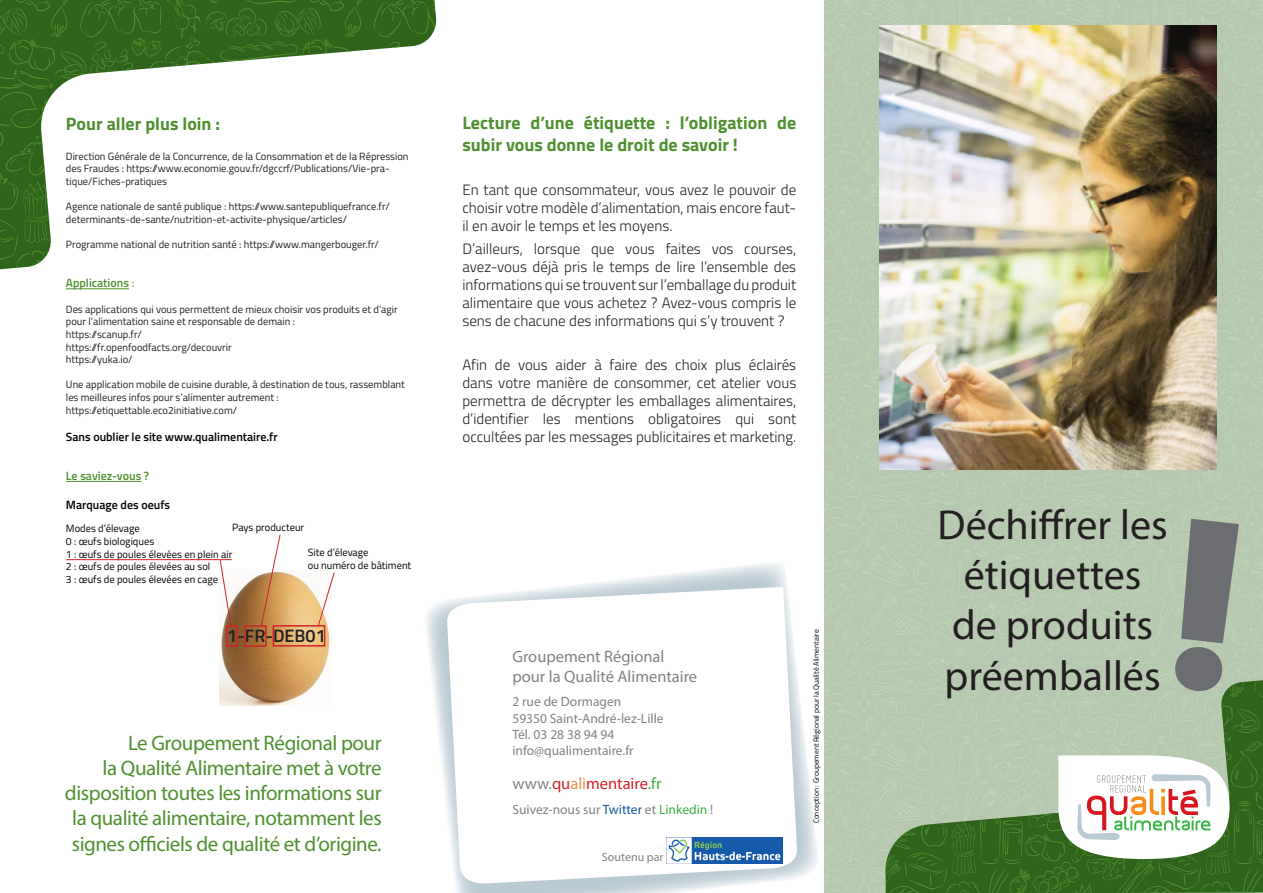
<style>
.page{position:relative;width:1263px;height:893px;background:#fff}
.page>*{position:absolute;margin:0;border:0;box-sizing:border-box;transform-origin:0 0}
.t1{font:42px/50.4px "Myriad Pro";color:#231f20;text-align:center}
.t2{font:21px/25.2px "Myriad Pro";letter-spacing:-.02em;color:#509030;text-align:right}
.t3{font:700 18px/21.6px "Titillium";color:#509030}
.t4{font:600 18px "Titillium";color:#231f20}
.t5{font:16.5px "Myriad Pro";color:#808285}
.t6{font:16.5px "Myriad Pro";color:#d1232a}
.t7{font:300 15px/18px "Titillium";color:#231f20;text-align:justify}
.t8{font:13.5px "Myriad Pro";color:#808285}
.t9{font:600 12px "Titillium";color:#000}
.t10{font:600 12px "Titillium";color:#509030}
.t11{font:12px "Myriad Pro";color:#808285}
.t12{font:10.5px/12.6px "Titillium";color:#231f20}
.t13{font:10.5px "Titillium";color:#000}
.t14{font:7.5px "Titillium";color:#000}
.s1{font-weight:400}
.s2{color:#808285}
.s3{color:#ea914b}
.s4{color:#40ae49}
.s5{color:#14579b}
</style>
<div class="page">
<div style="left:825px;top:0;width:438px;height:893px;background:#b6c8af"></div>
<svg style="left:426px;top:563px;width:392px;height:330px"></svg>
<img style="left:879px;top:26px;width:337px;height:444px">
<svg style="left:883px;top:680px;width:380px;height:213px;background:#80a274"></svg>
<svg style="left:1058px;top:755px;width:171px;height:104px"></svg>
<svg style="left:0;top:0;width:437px;height:269px"></svg>
<svg style="left:446px;top:587px;width:352px;height:298px"></svg>
<hr style="left:66px;top:289px;width:63px;height:1px;background:#509030">
<hr style="left:66px;top:481px;width:75px;height:1px;background:#509030">
<img style="left:220px;top:571px;width:111px;height:134px">
<div style="left:226px;top:625px;width:12px;height:22px;border:2px solid #d1232a"></div>
<svg style="left:219px;top:560px;width:13px;height:68px"></svg>
<div style="left:244px;top:625px;width:23px;height:22px;border:2px solid #d1232a"></div>
<div style="left:273px;top:625px;width:52px;height:22px;border:2px solid #d1232a"></div>
<svg style="left:260px;top:534px;width:21px;height:93px"></svg>
<svg style="left:317px;top:571px;width:18px;height:56px"></svg>
<img style="left:666px;top:838px;width:116px;height:26px">
<hr style="left:66px;top:559px;width:166px;height:1px;background:#d1232a">
<div style="left:1172px;top:519px;width:67px;height:174px;background:#b6c8af"></div>
<p class="t3" style="left:66px;top:112px;width:156px">Pour aller plus loin :</p>
<p class="t12" style="left:66px;top:149px;width:344px">Direction Générale de la Concurrence, de la Consommation et de la Répression des Fraudes : https://www.economie.gouv.fr/dgccrf/Publications/Vie-pra&shy;tique/Fiches-pratiques</p>
<p class="t12" style="left:66px;top:200px;width:325px">Agence nationale de santé publique : https://www.santepubliquefrance.fr/ determinants-de-sante/nutrition-et-activite-physique/articles/</p>
<p class="t12" style="left:66px;top:237px;width:314px">Programme national de nutrition santé : https://www.mangerbouger.fr/</p>
<p class="t10" style="left:66px;top:274px;width:70px">Applications <span class="s1">:</span></p>
<p class="t12" style="left:66px;top:302px;width:333px">Des applications qui vous permettent de mieux choisir vos produits et d’agir pour l’alimentation saine et responsable de demain :</p>
<p class="t12" style="left:66px;top:327px;width:77px">https://scanup.fr/</p>
<p class="t12" style="left:66px;top:340px;width:167px">https://fr.openfoodfacts.org/decouvrir</p>
<p class="t12" style="left:66px;top:353px;width:68px">https://yuka.io/</p>
<p class="t12" style="left:66px;top:378px;width:340px">Une application mobile de cuisine durable, à destination de tous, rassemblant les meilleures infos pour s’alimenter autrement :</p>
<p class="t12" style="left:66px;top:403px;width:173px">https://etiquettable.eco2initiative.com/</p>
<p class="t9" style="left:66px;top:427px;width:213px">Sans oublier le site www.qualimentaire.fr</p>
<p class="t10" style="left:66px;top:467px;width:85px">Le saviez-vous ?</p>
<p class="t9" style="left:66px;top:496px;width:106px">Marquage des oeufs</p>
<p class="t13" style="left:66px;top:521px;width:75px">Modes d’élevage</p>
<p class="t13" style="left:66px;top:534px;width:90px">0 : œufs biologiques</p>
<p class="t13" style="left:66px;top:546px;width:168px">1 : œufs de poules élevées en plein air</p>
<p class="t13" style="left:66px;top:559px;width:146px">2 : œufs de poules élevées au sol</p>
<p class="t13" style="left:66px;top:571px;width:154px">3 : œufs de poules élevées en cage</p>
<p class="t13" style="left:232px;top:520px;width:74px">Pays producteur</p>
<p class="t13" style="left:308px;top:545px;width:62px">Site d’élevage</p>
<p class="t13" style="left:308px;top:558px;width:105px">ou numéro de bâtiment</p>
<p class="t4" style="left:227px;top:622px;width:100px">1-FR-DEB01</p>
<p class="t2" style="left:128px;top:730px;width:255px">Le Groupement Régional pour</p>
<p class="t2" style="left:65px;top:755px;width:318px">la Qualité Alimentaire met à votre disposition toutes les informations sur la qualité alimentaire, notamment les signes officiels de qualité et d’origine.</p>
<p class="t3" style="left:462px;top:111px;width:335px">Lecture d’une étiquette : l’obligation de subir vous donne le droit de savoir !</p>
<p class="t7" style="left:462px;top:180px;width:335px">En tant que consommateur, vous avez le pouvoir de choisir votre modèle d’alimentation, mais encore faut&shy;il en avoir le temps et les moyens.</p>
<p class="t7" style="left:462px;top:239px;width:335px">D’ailleurs, lorsque que vous faites vos courses, avez-vous déjà pris le temps de lire l’ensemble des informations qui se trouvent sur l’emballage du produit alimentaire que vous achetez ? Avez-vous compris le sens de chacune des informations qui s’y trouvent ?</p>
<p class="t7" style="left:462px;top:355px;width:335px">Afin de vous aider à faire des choix plus éclairés dans votre manière de consommer, cet atelier vous permettra de décrypter les emballages alimentaires, d’identifier les mentions obligatoires qui sont occultées par les messages publicitaires et marketing.</p>
<p class="t5" style="left:512px;top:646px;width:154px">Groupement Régional</p>
<p class="t5" style="left:512px;top:666px;width:186px">pour la Qualité Alimentaire</p>
<p class="t8" style="left:512px;top:694px;width:110px">2 rue de Dormagen</p>
<p class="t8" style="left:512px;top:710px;width:153px">59350 Saint-André-lez-Lille</p>
<p class="t8" style="left:512px;top:726px;width:103px">Tél. 03 28 38 94 94</p>
<p class="t8" style="left:512px;top:742px;width:123px">info@qualimentaire.fr</p>
<p class="t6" style="left:512px;top:773px;width:151px"><span class="s2">www.</span>qu<span class="s3">ali</span>mentaire<span class="s4">.fr</span></p>
<p class="t8" style="left:512px;top:801px;width:202px">Suivez-nous sur <span class="s5">Twitter</span> et <span class="s4">Linkedin</span> !</p>
<p class="t11" style="left:602px;top:849px;width:63px">Soutenu par</p>
<p class="t14" style="left:811px;top:823px;width:195px;rotate:-90deg">Conception : Groupement Régional pour la Qualité Alimentaire</p>
<p class="t1" style="left:937px;top:499px;width:232px">Déchiffrer les étiquettes de produits préemballés</p>
</div>
